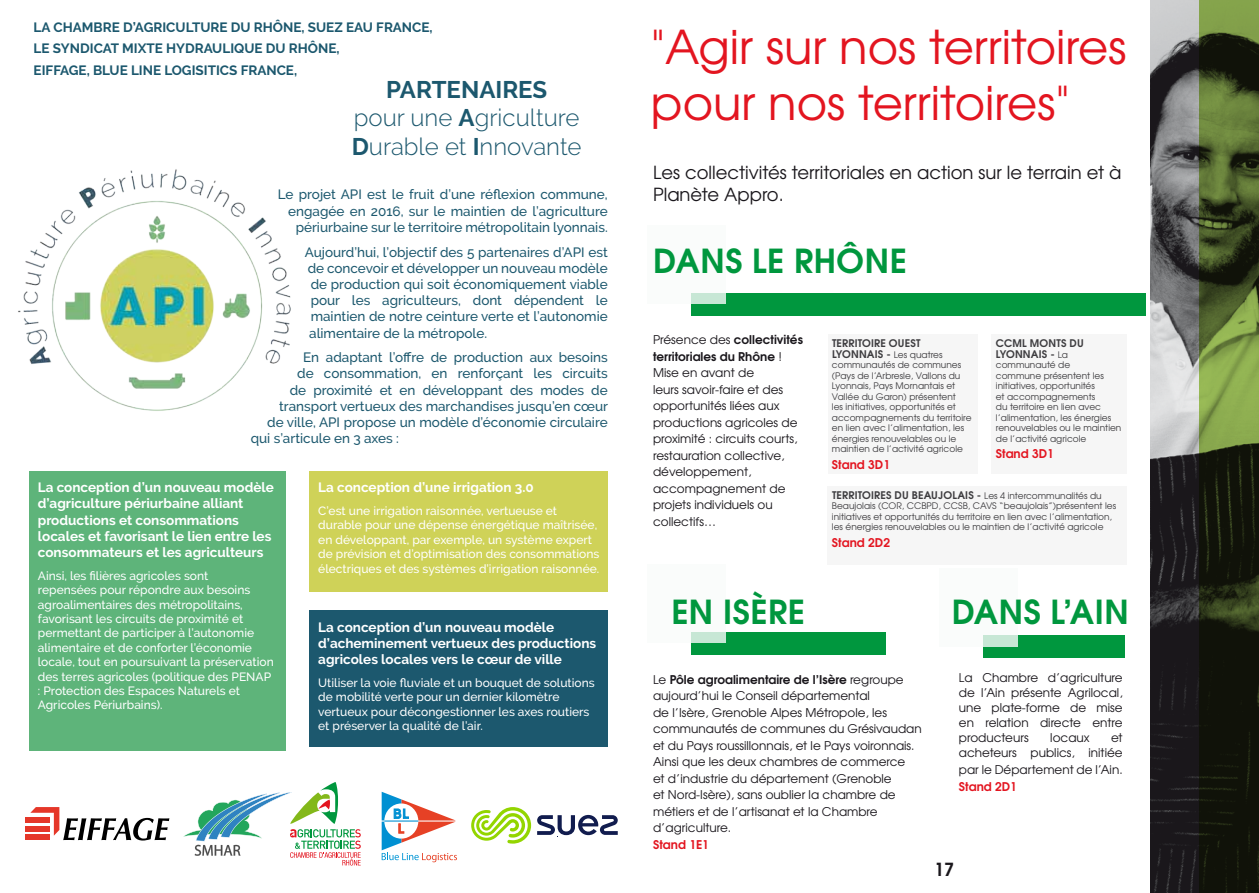
<style>
.page{position:relative;width:1259px;height:893px;background:#fff}
.page>*{position:absolute;margin:0;border:0;box-sizing:border-box;transform-origin:0 0}
.t1{font:46.5px/55.8px "Te X Gyre Adventor";color:#e31520}
.t2{font:700 33px "Te X Gyre Adventor";letter-spacing:.015em;color:#00973e}
.t3{font:300 24px/28.8px "Raleway";color:#1c586e;text-align:center}
.t4{font:18px/21.6px "Te X Gyre Adventor";color:#1a171c}
.t5{font:700 18px "Te X Gyre Adventor";color:#1a171c}
.t6{font:500 13.5px/16.2px "Raleway";color:#1c586e;text-align:right}
.t7{font:700 13.5px/16.2px "Raleway";color:#fff}
.t8{font:700 13.5px/21.1px "Raleway";color:#1c586e}
.t9{font:12px/16.5px "Te X Gyre Adventor";color:#1a171c}
.t10{font:500 12px/14.4px "Raleway";color:#fff}
.t11{font:700 12px "Te X Gyre Adventor";color:#e31520}
.t12{font:700 10.5px/10.5px "Te X Gyre Adventor";letter-spacing:.015em;color:#3e3d40}
.t13{font:9px/10.5px "Te X Gyre Adventor";color:#3e3d40}
.s1{font-weight:700}
.s2{font-weight:700;font-size:10.5px}
.s3{font-weight:400;font-size:9px}
</style>
<div class="page">
<div style="left:691px;top:632px;width:195px;height:23px;background:#00973e"></div>
<div style="left:647px;top:565px;width:78px;height:78px;background:#f9fcfb"></div>
<div style="left:983px;top:635px;width:142px;height:23px;background:#00973e"></div>
<img style="left:1150px;top:0;width:49px;height:893px">
<div style="left:939px;top:568px;width:78px;height:79px;background:#f9fcfb"></div>
<div style="left:691px;top:293px;width:454px;height:23px;background:#00973e"></div>
<div style="left:647px;top:225px;width:78px;height:79px;background:#f9fcfb"></div>
<svg style="left:1199px;top:0;width:60px;height:893px;background:#37421f"></svg>
<div style="left:827px;top:335px;width:150px;height:139px;background:#f6f6f6"></div>
<div style="left:827px;top:486px;width:300px;height:79px;background:#f6f6f6"></div>
<div style="left:991px;top:335px;width:136px;height:139px;background:#f6f6f6"></div>
<div style="left:29px;top:471px;width:257px;height:279px;background:#5eb47a"></div>
<div style="left:310px;top:610px;width:298px;height:137px;background:#1c586e"></div>
<div style="left:310px;top:471px;width:298px;height:121px;background:#cfd258"></div>
<img style="left:18px;top:169px;width:273px;height:242px">
<svg style="left:30px;top:807px;width:139px;height:33px"></svg>
<div style="left:26px;top:817px;width:24px;height:6px;background:#e53729"></div>
<div style="left:26px;top:826px;width:24px;height:5px;background:#e53729"></div>
<div style="left:26px;top:834px;width:24px;height:6px;background:#e53729"></div>
<svg style="left:184px;top:782px;width:177px;height:83px"></svg>
<svg style="left:382px;top:792px;width:75px;height:70px"></svg>
<svg style="left:471px;top:807px;width:60px;height:37px"></svg>
<svg style="left:537px;top:815px;width:81px;height:22px"></svg>
<p class="t8" style="left:34px;top:17px;width:400px">LA CHAMBRE D’AGRICULTURE DU RHÔNE, SUEZ EAU FRANCE,<br>LE SYNDICAT MIXTE HYDRAULIQUE DU RHÔNE,<br>EIFFAGE, BLUE LINE LOGISITICS FRANCE,</p>
<h3 class="t3" style="left:352px;top:75px;width:231px"><span class="s1">PARTENAIRES<br></span>pour une <span class="s1">A</span>griculture<br><span class="s1">D</span>urable et <span class="s1">I</span>nnovante</h3>
<p class="t6" style="left:278px;top:187px;width:332px">Le projet API est le fruit d’une réflexion commune, engagée en 2016, sur le maintien de l’agriculture périurbaine sur le territoire métropolitain lyonnais.</p>
<p class="t6" style="left:305px;top:244px;width:305px;text-align:justify">Aujourd’hui, l’objectif des 5 partenaires d’API est de concevoir et développer un nouveau modèle de production qui soit économiquement viable pour les agriculteurs, dont dépendent le maintien de notre ceinture verte et l’autonomie alimentaire de la métropole.</p>
<p class="t6" style="left:303px;top:349px;width:306px">En adaptant l’offre de production aux besoins</p>
<p class="t6" style="left:297px;top:366px;width:312px">de consommation, en renforçant les circuits</p>
<p class="t6" style="left:290px;top:382px;width:320px">de proximité et en développant des modes de</p>
<p class="t6" style="left:279px;top:398px;width:330px">transport vertueux des marchandises jusqu’en cœur</p>
<p class="t6" style="left:267px;top:414px;width:342px">de ville, API propose un modèle d’économie circulaire</p>
<p class="t6" style="left:251px;top:430px;width:150px">qui s’articule en 3 axes :</p>
<p class="t7" style="left:38px;top:479px;width:237px">La conception d’un nouveau modèle d’agriculture périurbaine alliant productions et consommations locales et favorisant le lien entre les consommateurs et les agriculteurs</p>
<p class="t10" style="left:38px;top:568px;width:237px">Ainsi, les filières agricoles sont<br>repensées pour répondre aux besoins agroalimentaires des métropolitains, favorisant les circuits de proximité et permettant de participer à l’autonomie alimentaire et de conforter l’économie locale, tout en poursuivant la préservation des terres agricoles (politique des PENAP : Protection des Espaces Naturels et Agricoles Périurbains).</p>
<p class="t7" style="left:318px;top:479px;width:217px">La conception d’une irrigation 3.0</p>
<p class="t10" style="left:318px;top:504px;width:282px">C’est une irrigation raisonnée, vertueuse et durable pour une dépense énergétique maîtrisée, en développant, par exemple, un système expert de prévision et d’optimisation des consommations électriques et des systèmes d’irrigation raisonnée.</p>
<p class="t7" style="left:318px;top:619px;width:279px">La conception d’un nouveau modèle d’acheminement vertueux des productions agricoles locales vers le cœur de ville</p>
<p class="t10" style="left:318px;top:676px;width:278px">Utiliser la voie fluviale et un bouquet de solutions de mobilité verte pour un dernier kilomètre vertueux pour décongestionner les axes routiers et préserver la qualité de l’air.</p>
<h1 class="t1" style="left:651px;top:16px;width:477px">"Agir sur nos territoires pour nos territoires"</h1>
<h3 class="t4" style="left:653px;top:160px;width:470px">Les collectivités territoriales en action sur le terrain et à<br>Planète Appro.</h3>
<h2 class="t2" style="left:653px;top:232px;width:255px">DANS LE RHÔNE</h2>
<p class="t9" style="left:653px;top:331px;width:151px">Présence des <span class="s1">collectivités territoriales du Rhône</span> !<br>Mise en avant de<br>leurs savoir-faire et des opportunités liées aux productions agricoles de proximité : circuits courts, restauration collective, développement, accompagnement de projets individuels ou collectifs…</p>
<p class="t12" style="left:832px;top:337px;width:90px">TERRITOIRE OUEST</p>
<p class="t13" style="left:832px;top:349px;width:141px"><span class="s2">LYONNAIS -</span> Les quatres communautés de communes (Pays de l’Arbresle, Vallons du<br>Lyonnais, Pays Mornantais et<br>Vallée du Garon) présentent<br>les initiatives, opportunités et accompagnements du territoire en lien avec l’alimentation, les énergies renouvelables ou le maintien de l’activité agricole</p>
<p class="t11" style="left:832px;top:454px;width:60px">Stand 3D1</p>
<p class="t12" style="left:832px;top:489px;width:271px">TERRITOIRES DU BEAUJOLAIS - <span class="s3">Les 4 intercommunalités du</span></p>
<p class="t13" style="left:832px;top:500px;width:286px">Beaujolais (COR, CCBPD, CCSB, CAVS “beaujolais”)présentent les initiatives et opportunités du territoire en lien avec l’alimentation, les énergies renouvelables ou le maintien de l’activité agricole</p>
<p class="t11" style="left:832px;top:532px;width:60px">Stand 2D2</p>
<p class="t12" style="left:996px;top:337px;width:89px">CCML MONTS DU<br>LYONNAIS - <span class="s3">La</span></p>
<p class="t13" style="left:996px;top:359px;width:127px">communauté de<br>commune présentent les initiatives, opportunités<br>et accompagnements<br>du territoire en lien avec l’alimentation, les énergies renouvelables ou le maintien de l’activité agricole</p>
<p class="t11" style="left:996px;top:443px;width:60px">Stand 3D1</p>
<h2 class="t2" style="left:671px;top:584px;width:135px">EN ISÈRE</h2>
<h2 class="t2" style="left:951px;top:583px;width:179px">DANS L’AIN</h2>
<p class="t9" style="left:653px;top:670px;width:270px">Le <span class="s1">Pôle agroalimentaire de l’Isère</span> regroupe aujourd’hui le Conseil départemental<br>de l’Isère, Grenoble Alpes Métropole, les communautés de communes du Grésivaudan et du Pays roussillonnais, et le Pays voironnais.<br>Ainsi que les deux chambres de commerce<br>et d’industrie du département (Grenoble<br>et Nord-Isère), sans oublier la chambre de métiers et de l’artisanat et la Chambre d’agriculture.</p>
<p class="t11" style="left:653px;top:834px;width:57px">Stand 1E1</p>
<p class="t9" style="left:959px;top:670px;width:165px;line-height:15px;text-align:justify">La Chambre d’agriculture de l’Ain présente Agrilocal, une plate-forme de mise en relation directe entre producteurs</p>
<p class="t9" style="left:959px;top:730px;width:165px;line-height:15px;text-align:right">et<br>acheteurs publics, initiée</p>
<p class="t9" style="left:959px;top:761px;width:165px">par le Département de l’Ain.</p>
<p class="t11" style="left:959px;top:776px;width:60px">Stand 2D1</p>
<p class="t9" style="left:1050px;top:729px;width:41px">locaux</p>
<h3 class="t5" style="left:934px;top:854px;width:22px">17</h3>
</div>
